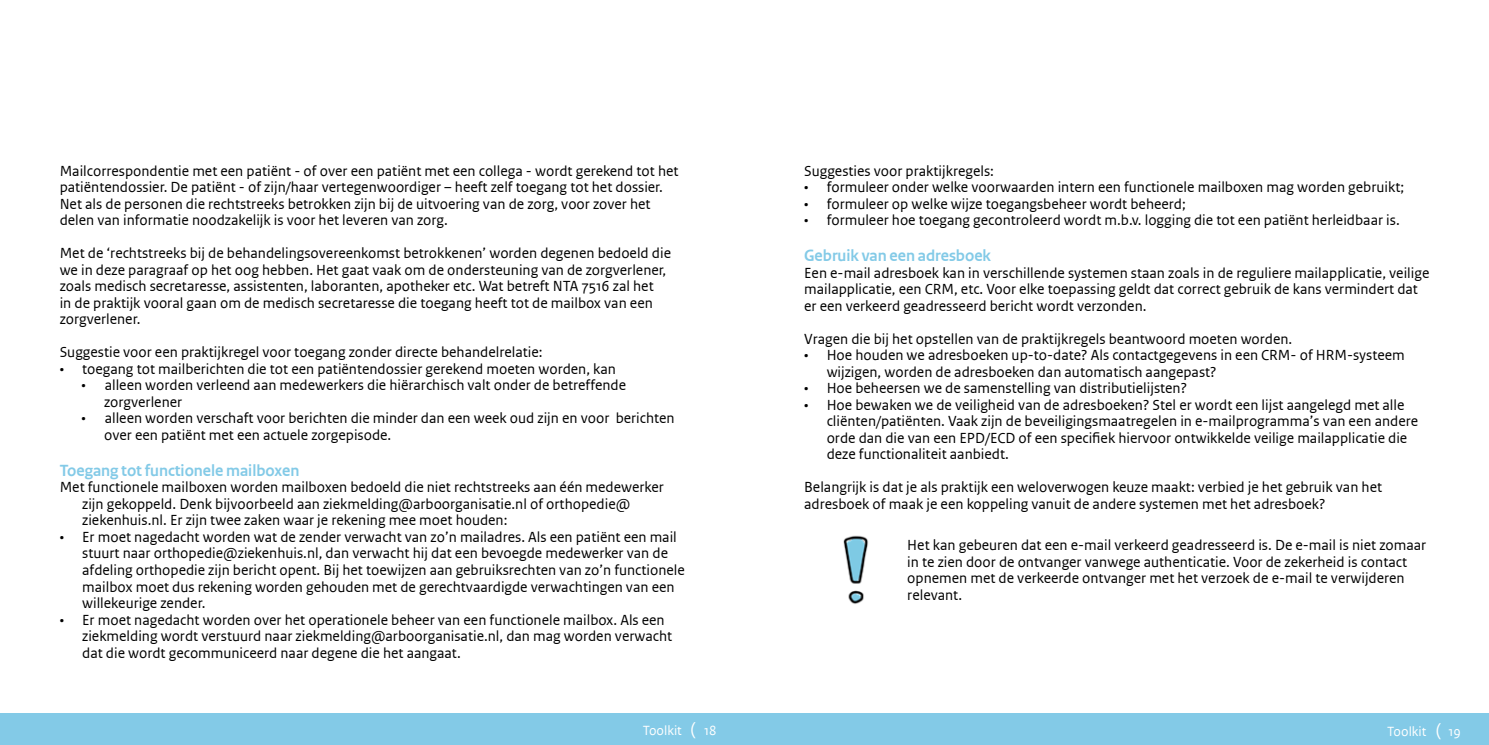
<style>
.page{position:relative;width:1489px;height:745px;background:#fff}
.page>*{position:absolute;margin:0;border:0;box-sizing:border-box;transform-origin:0 0}
.t1{font:700 16.25px "Rijksoverheid Sans Heading";color:#83cae7}
.t2{font:13.75px/16.5px "Rijksoverheid Sans Text";color:#000}
.t3{font:12.5px "Rijksoverheid Sans Text";color:#fff}
.s1{font-size:17.5px}
</style>
<div class="page">
<div style="left:0;top:712px;width:1488px;height:32px;background:#83cae7"></div>
<img style="left:843px;top:535px;width:25px;height:69px">
<p class="t2" style="left:60px;top:162px;width:620px">Mailcorrespondentie met een patiënt - of over een patiënt met een collega - wordt gerekend tot het patiëntendossier. De patiënt - of zijn/haar vertegenwoordiger – heeft zelf toegang tot het dossier.<br>Net als de personen die rechtstreeks betrokken zijn bij de uitvoering van de zorg, voor zover het delen van informatie noodzakelijk is voor het leveren van zorg.</p>
<p class="t2" style="left:60px;top:244px;width:613px">Met de ‘rechtstreeks bij de behandelingsovereenkomst betrokkenen’ worden degenen bedoeld die we in deze paragraaf op het oog hebben. Het gaat vaak om de ondersteuning van de zorgverlener, zoals medisch secretaresse, assistenten, laboranten, apotheker etc. Wat betreft NTA 7516 zal het<br>in de praktijk vooral gaan om de medisch secretaresse die toegang heeft tot de mailbox van een zorgverlener.</p>
<p class="t2" style="left:60px;top:343px;width:484px">Suggestie voor een praktijkregel voor toegang zonder directe behandelrelatie:</p>
<p class="t2" style="left:60px;top:360px;width:558px">• toegang tot mailberichten die tot een patiëntendossier gerekend moeten worden, kan</p>
<p class="t2" style="left:104px;top:376px;width:523px;text-indent:-23px">• alleen worden verleend aan medewerkers die hiërarchisch valt onder de betreffende zorgverlener</p>
<p class="t2" style="left:104px;top:409px;width:572px;text-indent:-23px">• alleen worden verschaft voor berichten die minder dan een week oud zijn en voor berichten over een patiënt met een actuele zorgepisode.</p>
<p class="t1" style="left:60px;top:460px;width:241px">Toegang tot functionele mailboxen</p>
<p class="t2" style="left:82px;top:478px;width:583px;text-indent:-22px">Met functionele mailboxen worden mailboxen bedoeld die niet rechtstreeks aan één medewerker zijn gekoppeld. Denk bijvoorbeeld aan ziekmelding@arboorganisatie.nl of orthopedie@ ziekenhuis.nl. Er zijn twee zaken waar je rekening mee moet houden:</p>
<p class="t2" style="left:82px;top:528px;width:604px;text-indent:-22px">• Er moet nagedacht worden wat de zender verwacht van zo’n mailadres. Als een patiënt een mail stuurt naar orthopedie@ziekenhuis.nl, dan verwacht hij dat een bevoegde medewerker van de afdeling orthopedie zijn bericht opent. Bij het toewijzen aan gebruiksrechten van zo’n functionele mailbox moet dus rekening worden gehouden met de gerechtvaardigde verwachtingen van een willekeurige zender.</p>
<p class="t2" style="left:82px;top:610px;width:591px;text-indent:-22px">• Er moet nagedacht worden over het operationele beheer van een functionele mailbox. Als een ziekmelding wordt verstuurd naar ziekmelding@arboorganisatie.nl, dan mag worden verwacht dat die wordt gecommuniceerd naar degene die het aangaat.</p>
<p class="t2" style="left:804px;top:162px;width:191px">Suggesties voor praktijkregels:</p>
<p class="t2" style="left:804px;top:178px;width:601px">• formuleer onder welke voorwaarden intern een functionele mailboxen mag worden gebruikt;</p>
<p class="t2" style="left:804px;top:195px;width:383px">• formuleer op welke wijze toegangsbeheer wordt beheerd;</p>
<p class="t2" style="left:804px;top:211px;width:597px">• formuleer hoe toegang gecontroleerd wordt m.b.v. logging die tot een patiënt herleidbaar is.</p>
<p class="t1" style="left:804px;top:246px;width:188px">Gebruik van een adresboek</p>
<p class="t2" style="left:804px;top:264px;width:626px">Een e-mail adresboek kan in verschillende systemen staan zoals in de reguliere mailapplicatie, veilige mailapplicatie, een CRM, etc. Voor elke toepassing geldt dat correct gebruik de kans vermindert dat er een verkeerd geadresseerd bericht wordt verzonden.</p>
<p class="t2" style="left:804px;top:330px;width:489px">Vragen die bij het opstellen van de praktijkregels beantwoord moeten worden.</p>
<p class="t2" style="left:826px;top:346px;width:579px;text-indent:-22px">• Hoe houden we adresboeken up-to-date? Als contactgegevens in een CRM- of HRM-systeem wijzigen, worden de adresboeken dan automatisch aangepast?</p>
<p class="t2" style="left:804px;top:379px;width:384px">• Hoe beheersen we de samenstelling van distributielijsten?</p>
<p class="t2" style="left:826px;top:396px;width:593px;text-indent:-22px">• Hoe bewaken we de veiligheid van de adresboeken? Stel er wordt een lijst aangelegd met alle cliënten/patiënten. Vaak zijn de beveiligingsmaatregelen in e-mailprogramma’s van een andere orde dan die van een EPD/ECD of een specifiek hiervoor ontwikkelde veilige mailapplicatie die deze functionaliteit aanbiedt.</p>
<p class="t2" style="left:804px;top:478px;width:579px">Belangrijk is dat je als praktijk een weloverwogen keuze maakt: verbied je het gebruik van het adresboek of maak je een koppeling vanuit de andere systemen met het adresboek?</p>
<p class="t2" style="left:907px;top:536px;width:520px">Het kan gebeuren dat een e-mail verkeerd geadresseerd is. De e-mail is niet zomaar in te zien door de ontvanger vanwege authenticatie. Voor de zekerheid is contact opnemen met de verkeerde ontvanger met het verzoek de e-mail te verwijderen relevant.</p>
<p class="t3" style="left:642px;top:722px;width:55px">Toolkit <span class="s1">(</span></p>
<p class="t3" style="left:1386px;top:723px;width:56px">Toolkit <span class="s1">(</span></p>
<p class="t3" style="left:704px;top:722px;width:14px">18</p>
<p class="t3" style="left:1448px;top:723px;width:14px">19</p>
</div>
